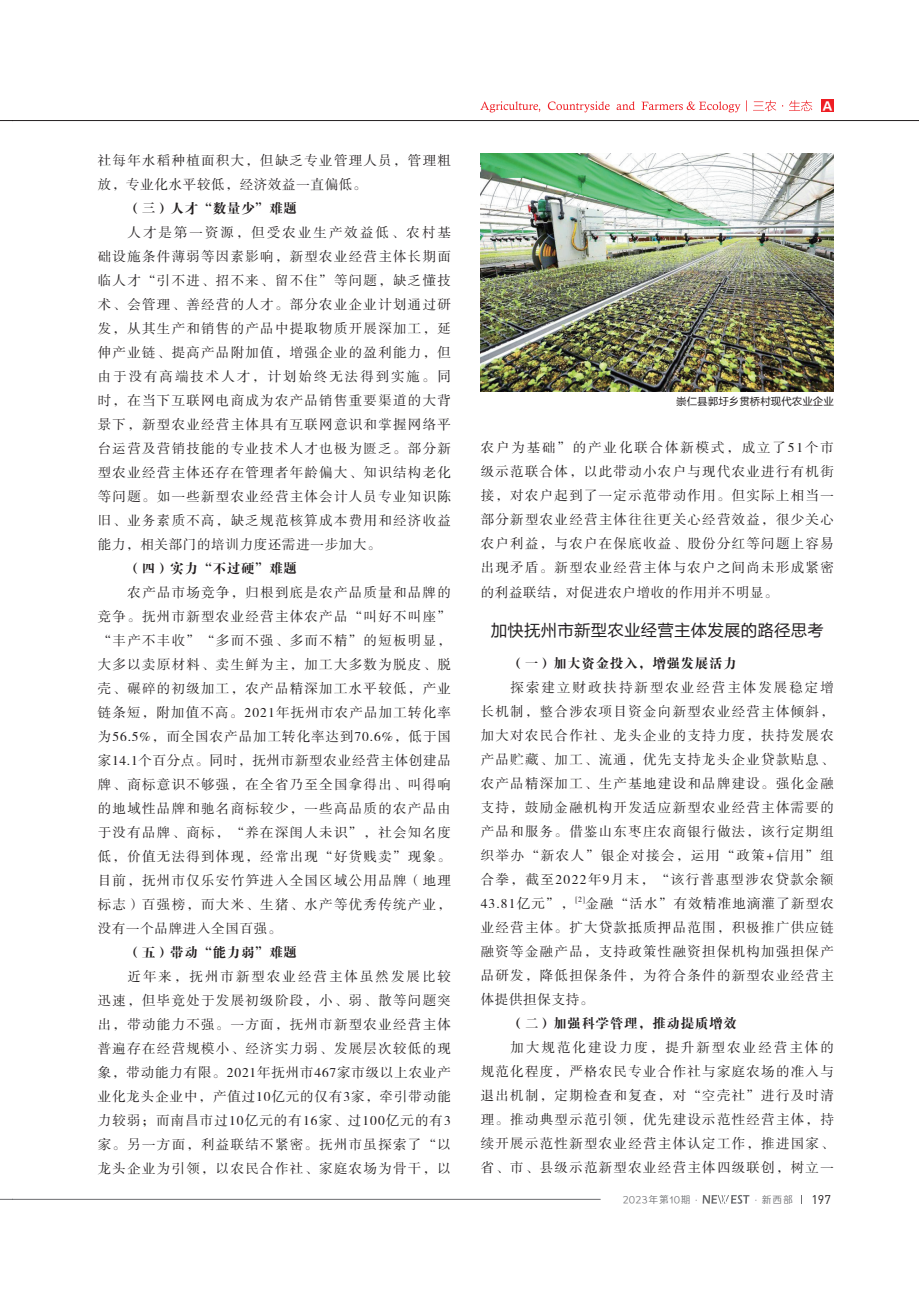
<style>
.page{position:relative;width:919px;height:1289px;background:#fff}
.page>*{position:absolute;margin:0;border:0;box-sizing:border-box;transform-origin:0 0}
.t1{font:16.5px "FZLTHK GBK1 0";letter-spacing:.01em;color:#231f20}
.t2{font:13.5px/24px "FZSSK GBK1 0";letter-spacing:.095em;color:#231f20;text-align:justify}
.t3{font:13.5px "FZDBSK GBK1 0";letter-spacing:.05em;color:#231f20}
.t4{font:12.45px "DIN";color:#231f20}
.t5{font:11.4px "FZLTDHK GBK1 0";color:#fff}
.t6{font:10.5px "FZLTHK GBK1 0";color:#231f20}
.t7{font:9.75px "Loong Flash Sans GB Regular";letter-spacing:.1em;color:#6c6d70}
.t8{font:7.8px "FZSSK GBK1 0";color:#231f20}
</style>
<div class="page">
<svg style="left:0;top:1198px;width:13px;height:1px"></svg>
<svg style="left:0;top:120px;width:13px;height:1px"></svg>
<hr style="left:13px;top:1198px;width:587px;height:1px;background:#6c6d70">
<svg style="left:702px;top:1195px;width:47px;height:8px"></svg>
<hr style="left:13px;top:120px;width:905px;height:1px;background:#231f20">
<div style="left:821px;top:99px;width:12px;height:13px;background:#ee1d23"></div>
<svg style="left:480px;top:100px;width:332px;height:12px"></svg>
<img style="left:480px;top:153px;width:353px;height:238px">
<p class="t2" style="left:98px;top:149px;width:354px">社每年水稻种植面积大，但缺乏专业管理人员，管理粗放，专业化水平较低，经济效益一直偏低。</p>
<p class="t3" style="left:128px;top:201px;width:171px">（三）人才“数量少”难题</p>
<p class="t2" style="left:98px;top:221px;width:354px;text-indent:30px">人才是第一资源，但受农业生产效益低、农村基础设施条件薄弱等因素影响，新型农业经营主体长期面临人才“引不进、招不来、留不住”等问题，缺乏懂技术、会管理、善经营的人才。部分农业企业计划通过研发，从其生产和销售的产品中提取物质开展深加工，延伸产业链、提高产品附加值，增强企业的盈利能力，但由于没有高端技术人才，计划始终无法得到实施。同时，在当下互联网电商成为农产品销售重要渠道的大背景下，新型农业经营主体具有互联网意识和掌握网络平台运营及营销技能的专业技术人才也极为匮乏。部分新型农业经营主体还存在管理者年龄偏大、知识结构老化等问题。如一些新型农业经营主体会计人员专业知识陈旧、业务素质不高，缺乏规范核算成本费用和经济收益能力，相关部门的培训力度还需进一步加大。</p>
<p class="t3" style="left:128px;top:561px;width:171px">（四）实力“不过硬”难题</p>
<p class="t2" style="left:98px;top:581px;width:354px;text-indent:30px">农产品市场竞争，归根到底是农产品质量和品牌的竞争。抚州市新型农业经营主体农产品“叫好不叫座” “丰产不丰收”“多而不强、多而不精”的短板明显，大多以卖原材料、卖生鲜为主，加工大多数为脱皮、脱壳、碾碎的初级加工，农产品精深加工水平较低，产业链条短，附加值不高。2021年抚州市农产品加工转化率为56.5%，而全国农产品加工转化率达到70.6%，低于国家14.1个百分点。同时，抚州市新型农业经营主体创建品牌、商标意识不够强，在全省乃至全国拿得出、叫得响的地域性品牌和驰名商标较少，一些高品质的农产品由于没有品牌、商标，“养在深闺人未识”，社会知名度低，价值无法得到体现，经常出现“好货贱卖”现象。目前，抚州市仅乐安竹笋进入全国区域公用品牌（地理标志）百强榜，而大米、生猪、水产等优秀传统产业，没有一个品牌进入全国百强。</p>
<p class="t3" style="left:128px;top:945px;width:171px">（五）带动“能力弱”难题</p>
<p class="t2" style="left:98px;top:965px;width:354px;text-indent:30px">近年来，抚州市新型农业经营主体虽然发展比较迅速，但毕竟处于发展初级阶段，小、弱、散等问题突出，带动能力不强。一方面，抚州市新型农业经营主体普遍存在经营规模小、经济实力弱、发展层次较低的现象，带动能力有限。2021年抚州市467家市级以上农业产业化龙头企业中，产值过10亿元的仅有3家，牵引带动能力较弱；而南昌市过10亿元的有16家、过100亿元的有3家。另一方面，利益联结不紧密。抚州市虽探索了“以龙头企业为引领，以农民合作社、家庭农场为骨干，以</p>
<p class="t5" style="left:821px;top:100px;width:13px">Ａ</p>
<p class="t6" style="left:676px;top:396px;width:159px">崇仁县郭圩乡贯桥村现代农业企业</p>
<p class="t2" style="left:480px;top:436px;width:354px">农户为基础”的产业化联合体新模式，成立了51个市级示范联合体，以此带动小农户与现代农业进行有机街接，对农户起到了一定示范带动作用。但实际上相当一部分新型农业经营主体往往更关心经营效益，很少关心农户利益，与农户在保底收益、股份分红等问题上容易出现矛盾。新型农业经营主体与农户之间尚未形成紧密的利益联结，对促进农户增收的作用并不明显。</p>
<p class="t1" style="left:490px;top:621px;width:335px">加快抚州市新型农业经营主体发展的路径思考</p>
<p class="t3" style="left:510px;top:656px;width:228px">（一）加大资金投入，增强发展活力</p>
<p class="t2" style="left:480px;top:676px;width:354px;text-indent:30px">探索建立财政扶持新型农业经营主体发展稳定增长机制，整合涉农项目资金向新型农业经营主体倾斜，加大对农民合作社、龙头企业的支持力度，扶持发展农产品贮藏、加工、流通，优先支持龙头企业贷款贴息、农产品精深加工、生产基地建设和品牌建设。强化金融支持，鼓励金融机构开发适应新型农业经营主体需要的产品和服务。借鉴山东枣庄农商银行做法，该行定期组织举办“新农人”银企对接会，运用“政策+信用”组合拳，截至2022年9月末，“该行普惠型涉农贷款余额43.81亿元”，</p>
<p class="t8" style="left:575px;top:894px;width:11px">[2]</p>
<p class="t2" style="left:480px;top:892px;width:354px;text-indent:105px">金融“活水”有效精准地滴灌了新型农业经营主体。扩大贷款抵质押品范围，积极推广供应链融资等金融产品，支持政策性融资担保机构加强担保产品研发，降低担保条件，为符合条件的新型农业经营主体提供担保支持。</p>
<p class="t3" style="left:510px;top:1016px;width:228px">（二）加强科学管理，推动提质增效</p>
<p class="t2" style="left:480px;top:1036px;width:354px;text-indent:30px">加大规范化建设力度，提升新型农业经营主体的规范化程度，严格农民专业合作社与家庭农场的准入与退出机制，定期检查和复查，对“空壳社”进行及时清理。推动典型示范引领，优先建设示范性经营主体，持续开展示范性新型农业经营主体认定工作，推进国家、省、市、县级示范新型农业经营主体四级联创，树立一</p>
<p class="t7" style="left:623px;top:1194px;width:171px">2023年第10期·　　　　 ·新西部</p>
<p class="t4" style="left:811px;top:1191px;width:14px">197</p>
</div>
